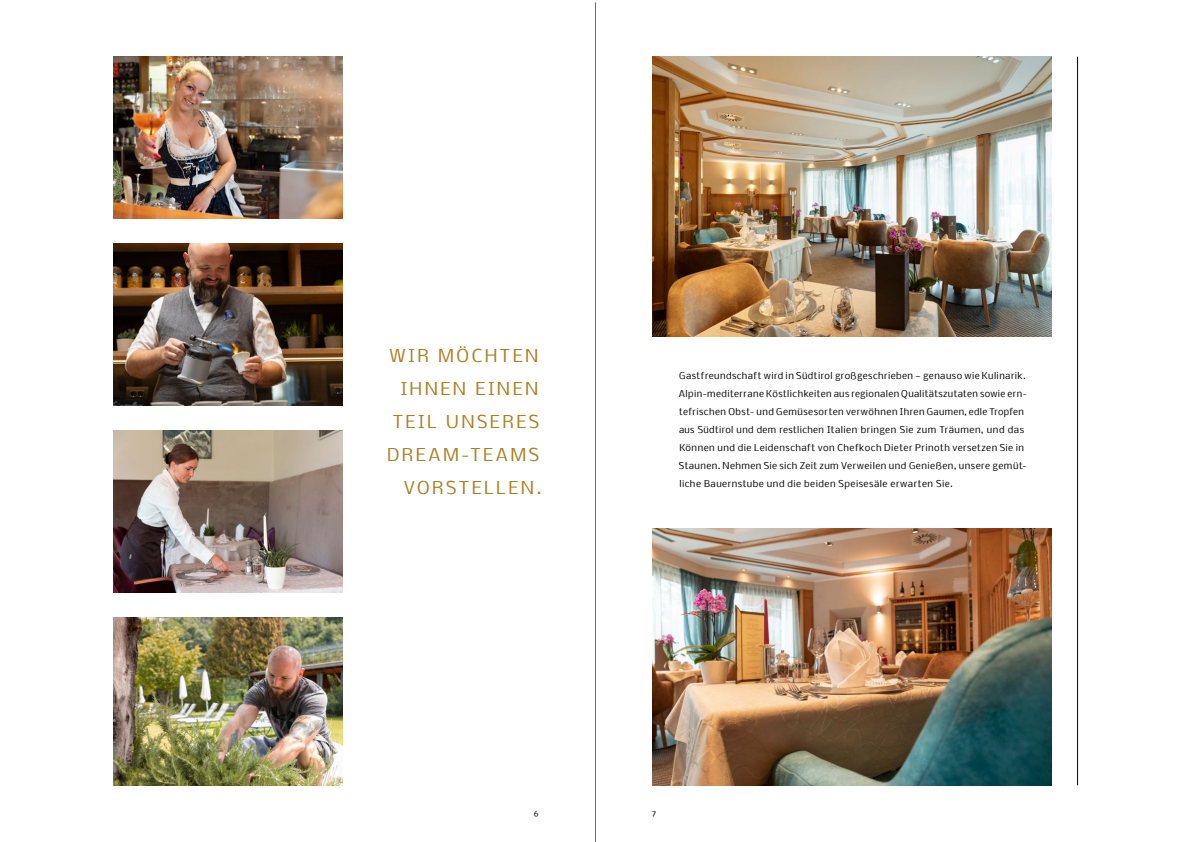
<style>
.page{position:relative;width:1191px;height:842px;background:#fff}
.page>*{position:absolute;margin:0;border:0;box-sizing:border-box;transform-origin:0 0}
.t1{font:17px/33px "Nobile";letter-spacing:.145em;color:#aa8024;text-align:right}
.t2{font:9px/18px "Nobile";letter-spacing:.05em;color:#000}
.t3{font:8px "Nobile";color:#000}
</style>
<div class="page">
<hr style="left:1077px;top:57px;width:1px;height:728px;background:#000">
<img style="left:114px;top:57px;width:228px;height:162px">
<img style="left:114px;top:244px;width:228px;height:162px">
<img style="left:114px;top:431px;width:228px;height:162px">
<img style="left:114px;top:618px;width:228px;height:167px">
<img style="left:652px;top:57px;width:399px;height:279px">
<img style="left:652px;top:528px;width:399px;height:257px">
<hr style="left:595px;top:2px;width:1px;height:840px;background:#6d6e71">
<h1 class="t1" style="left:387px;top:338px;width:156px">WIR MÖCHTEN<br>IHNEN EINEN<br>TEIL UNSERES<br>DREAM-TEAMS<br>VORSTELLEN.</h1>
<p class="t2" style="left:678px;top:366px;width:349px">Gastfreundschaft wird in Südtirol großgeschrieben — genauso wie Kulinarik.<br>Alpin-mediterrane Köstlichkeiten aus regionalen Qualitätszutaten sowie ern&shy;tefrischen Obst- und Gemüsesorten verwöhnen Ihren Gaumen, edle Tropfen aus Südtirol und dem restlichen Italien bringen Sie zum Träumen, und das Können und die Leidenschaft von Chefkoch Dieter Prinoth versetzen Sie in Staunen. Nehmen Sie sich Zeit zum Verweilen und Genießen, unsere gemüt&shy;liche Bauernstube und die beiden Speisesäle erwarten Sie.</p>
<p class="t3" style="left:534px;top:807px;width:6px">6</p>
<p class="t3" style="left:651px;top:807px;width:6px">7</p>
</div>
